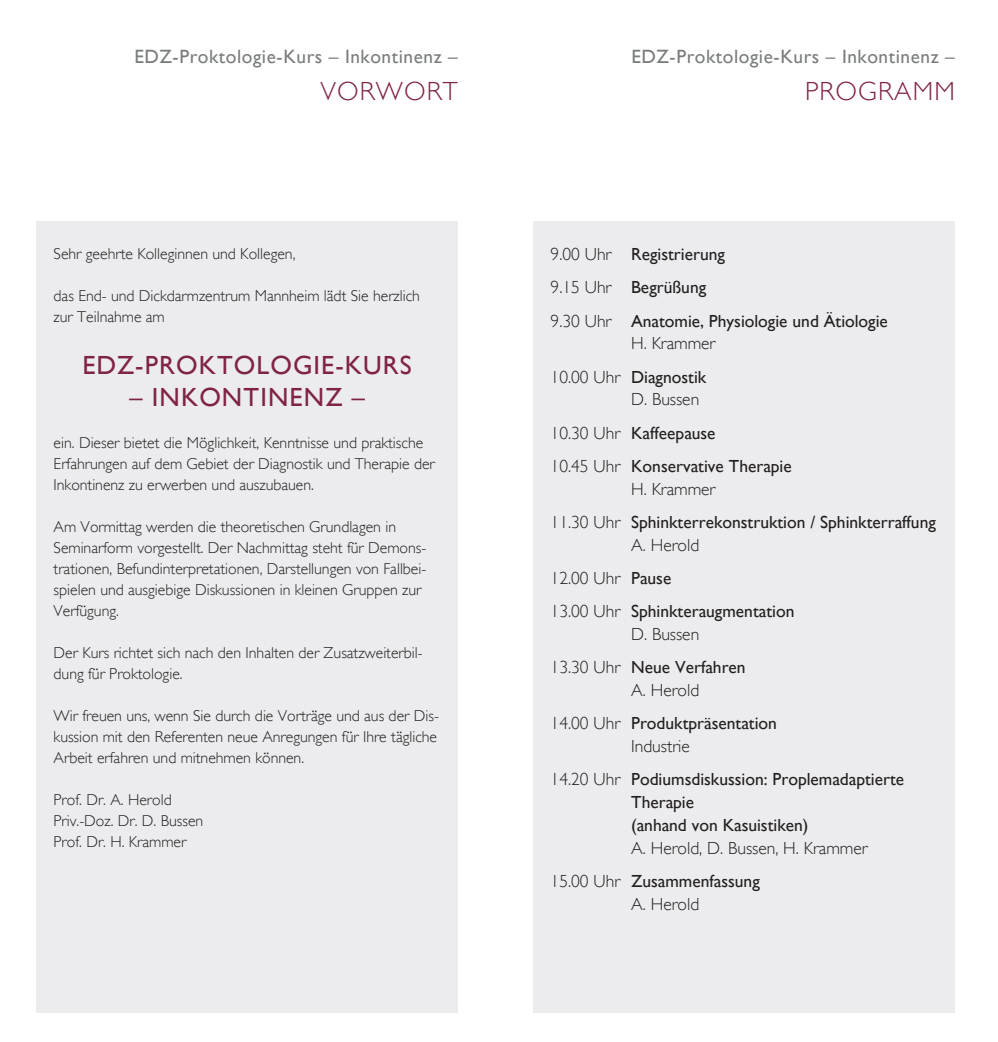
<style>
.page{position:relative;width:998px;height:1042px;background:#fff}
.page>*{position:absolute;margin:0;border:0;box-sizing:border-box;transform-origin:0 0}
.t1{font:26.25px "Gill Sans";letter-spacing:.04em;color:#802445}
.t2{font:300 26.25px "Gill Sans";letter-spacing:.04em;color:#802445}
.t3{font:19.25px "Gill Sans";letter-spacing:.03em;color:#797c7d}
.t4{font:17.5px/33.2px "Gill Sans";color:#231f20}
.t5{font:300 17.5px/33.2px "Gill Sans";color:#231f20}
.t6{font:300 15.75px/21px "Gill Sans";color:#231f20}
.s1{font-weight:300}
.s2{font-weight:400}
</style>
<div class="page">
<div style="left:36px;top:221px;width:422px;height:791px;background:#ececee"></div>
<div style="left:533px;top:221px;width:422px;height:791px;background:#ececee"></div>
<p class="t3" style="left:134px;top:45px;width:325px">EDZ-Proktologie-Kurs – Inkontinenz –</p>
<p class="t3" style="left:631px;top:45px;width:325px">EDZ-Proktologie-Kurs – Inkontinenz –</p>
<h1 class="t2" style="left:321px;top:75px;width:139px">VORWORT</h1>
<h1 class="t2" style="left:805px;top:75px;width:151px">PROGRAMM</h1>
<p class="t6" style="left:54px;top:243px;width:243px">Sehr geehrte Kolleginnen und Kollegen,</p>
<p class="t6" style="left:54px;top:285px;width:368px">das End- und Dickdarmzentrum Mannheim lädt Sie herzlich zur Teilnahme am</p>
<h1 class="t1" style="left:82px;top:350px;width:331px">EDZ-PROKTOLOGIE-KURS</h1>
<h1 class="t1" style="left:129px;top:382px;width:237px">– INKONTINENZ –</h1>
<p class="t6" style="left:54px;top:432px;width:383px">ein. Dieser bietet die Möglichkeit, Kenntnisse und praktische<br>Erfahrungen auf dem Gebiet der Diagnostik und Therapie der<br>Inkontinenz zu erwerben und auszubauen.</p>
<p class="t6" style="left:54px;top:516px;width:374px">Am Vormittag werden die theoretischen Grundlagen in Seminarform vorgestellt. Der Nachmittag steht für Demons&shy;trationen, Befundinterpretationen, Darstellungen von Fallbei&shy;spielen und ausgiebige Diskussionen in kleinen Gruppen zur Verfügung.</p>
<p class="t6" style="left:54px;top:642px;width:371px">Der Kurs richtet sich nach den Inhalten der Zusatzweiterbil&shy;dung für Proktologie.</p>
<p class="t6" style="left:54px;top:705px;width:387px;text-align:justify">Wir freuen uns, wenn Sie durch die Vorträge und aus der Dis&shy;kussion mit den Referenten neue Anregungen für Ihre tägliche Arbeit erfahren und mitnehmen können.</p>
<p class="t6" style="left:54px;top:789px;width:151px">Prof. Dr. A. Herold<br>Priv.-Doz. Dr. D. Bussen<br>Prof. Dr. H. Krammer</p>
<p class="t4" style="left:551px;top:238px;width:339px"><span class="s1">9.00 Uhr</span> Registrierung<br><span class="s1">9.15 Uhr</span> Begrüßung<br><span class="s1">9.30 Uhr</span> Anatomie, Physiologie und Ätiologie</p>
<p class="t5" style="left:551px;top:327px;width:166px;text-indent:80px">H. Krammer<br>10.00 Uhr <span class="s2">Diagnostik</span></p>
<p class="t4" style="left:551px;top:383px;width:243px;text-indent:80px"><span class="s1">D. Bussen<br>10.30 Uhr</span> Kaffeepause<br><span class="s1">10.45 Uhr</span> Konservative Therapie</p>
<p class="t4" style="left:551px;top:472px;width:387px;text-indent:80px"><span class="s1">H. Krammer<br>11.30 Uhr</span> Sphinkterrekonstruktion / Sphinkterraffung</p>
<p class="t4" style="left:551px;top:528px;width:245px;text-indent:80px"><span class="s1">A. Herold<br>12.00 Uhr</span> Pause<br><span class="s1">13.00 Uhr</span> Sphinkteraugmentation</p>
<p class="t5" style="left:551px;top:617px;width:197px;text-indent:80px">D. Bussen<br>13.30 Uhr <span class="s2">Neue Verfahren</span></p>
<p class="t4" style="left:551px;top:673px;width:228px;text-align:center"><span class="s1">A. Herold<br>14.00 Uhr</span> Produktpräsentation</p>
<p class="t4" style="left:551px;top:729px;width:355px;text-indent:80px"><span class="s1">Industrie<br>14.20 Uhr</span> Podiumsdiskussion: Proplemadaptierte</p>
<p class="t4" style="left:631px;top:791px;width:179px;line-height:22.8px">Therapie<br>(anhand von Kasuistiken)</p>
<p class="t5" style="left:551px;top:831px;width:319px;text-indent:80px">A. Herold, D. Bussen, H. Krammer<br>15.00 Uhr <span class="s2">Zusammenfassung</span></p>
<p class="t5" style="left:631px;top:887px;width:70px">A. Herold</p>
</div>
